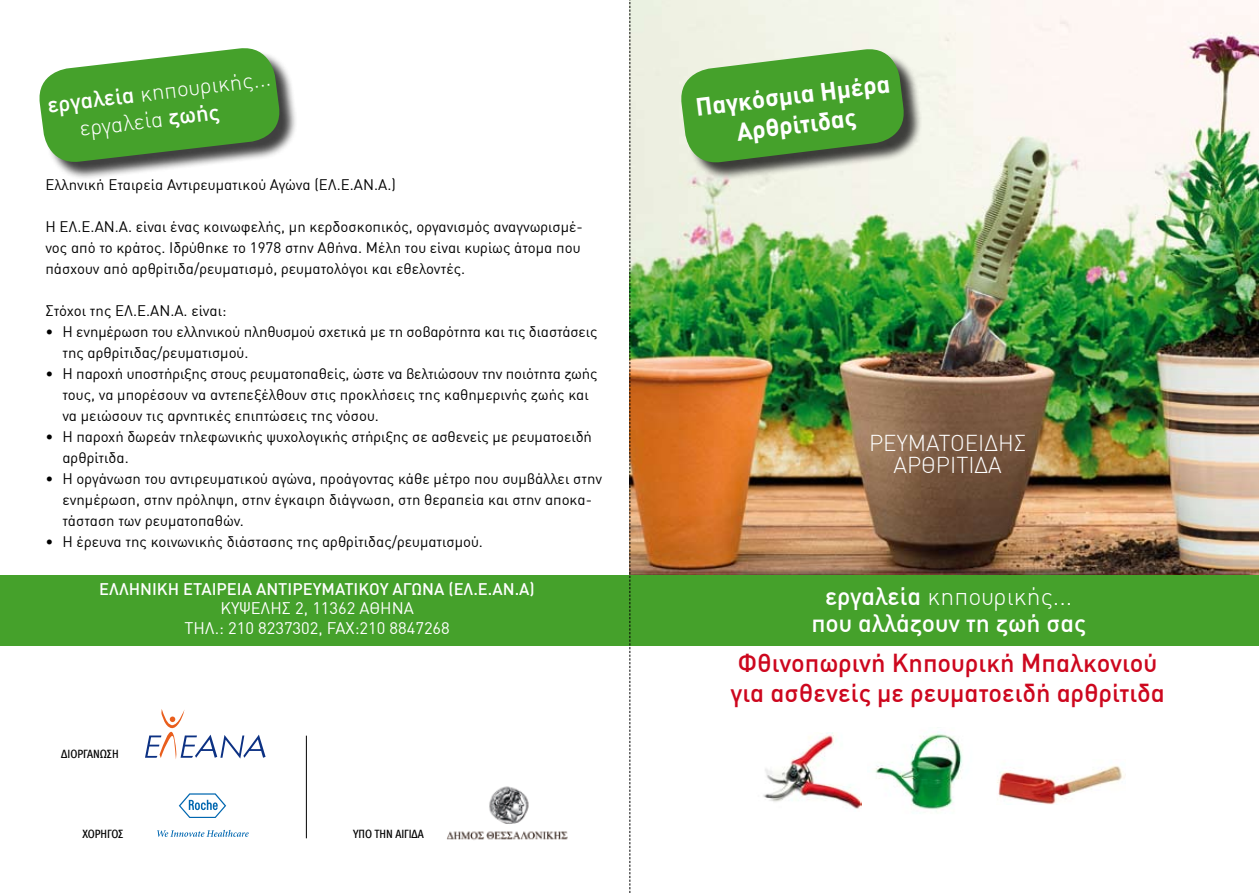
<style>
.page{position:relative;width:1259px;height:893px;background:#fff}
.page>*{position:absolute;margin:0;border:0;box-sizing:border-box;transform-origin:0 0}
.t1{font:500 25.5px/30.6px "DIN Greek";color:#cd071e}
.t2{font:500 24.75px/27.2px "DIN Greek";color:#fff;text-align:center}
.t3{font:700 24.6px/29.5px "DIN Greek";color:#fff;text-align:center}
.t4{font:300 22.5px/22.5px "DIN Greek";color:#fff;text-align:center}
.t5{font:16.5px/19.5px "DIN Greek";color:#fff;text-align:center}
.t6{font:500 16.5px "DIN Greek";color:#fff}
.t7{font:15px/21px "DIN Greek";color:#000}
.t8{font:12px "Meta Cond Med Greek";color:#000}
.s1{font-weight:500}
.s2{font-weight:300}
</style>
<div class="page">
<img style="left:630px;top:0;width:629px;height:575px">
<div style="left:0;top:575px;width:1259px;height:71px;background:#45a12b"></div>
<img style="left:875px;top:731px;width:88px;height:81px">
<img style="left:763px;top:732px;width:98px;height:77px">
<img style="left:997px;top:765px;width:128px;height:40px">
<svg style="left:179px;top:793px;width:47px;height:25px"></svg>
<svg style="left:157px;top:830px;width:92px;height:7px"></svg>
<hr style="left:306px;top:736px;width:1px;height:102px;background:#000">
<div style="left:683px;top:51px;width:238px;height:129px;background:#000;opacity:.75"></div>
<svg style="left:678px;top:46px;width:229px;height:120px;background:#64a74f"></svg>
<div style="left:41px;top:51px;width:256px;height:130px;background:#000;opacity:.75"></div>
<svg style="left:39px;top:48px;width:244px;height:117px;background:#62a74e"></svg>
<img style="left:447px;top:786px;width:121px;height:54px">
<svg style="left:145px;top:709px;width:121px;height:50px"></svg>
<svg style="left:629px;top:0;width:1px;height:893px"></svg>
<h3 class="t4" style="left:74px;top:88px;width:198px;line-height:27.2px;text-align:left;text-indent:-29px;rotate:-7deg"><span class="s1">εργαλεία</span> κηπουρικής... εργαλεία <span class="s1">ζωής</span></h3>
<p class="t7" style="left:45px;top:174px;width:352px">Ελληνική Εταιρεία Αντιρευματικού Αγώνα (EΛ.E.AN.A.)</p>
<p class="t7" style="left:45px;top:216px;width:539px">Η EΛ.E.AN.A. είναι ένας κοινωφελής, μη κερδοσκοπικός, οργανισμός αναγνωρισμέ&shy;νος από το κράτος. Ιδρύθηκε το 1978 στην Αθήνα. Μέλη του είναι κυρίως άτομα που πάσχουν από αρθρίτιδα/ρευματισμό, ρευματολόγοι και εθελοντές.</p>
<p class="t7" style="left:45px;top:300px;width:183px">Στόχοι της EΛ.E.AN.A. είναι:</p>
<p class="t7" style="left:62px;top:321px;width:536px;text-indent:-17px">• Η ενημέρωση του ελληνικού πληθυσμού σχετικά με τη σοβαρότητα και τις διαστάσεις της αρθρίτιδας/ρευματισμού.</p>
<p class="t7" style="left:62px;top:363px;width:536px;text-indent:-17px">• Η παροχή υποστήριξης στους ρευματοπαθείς, ώστε να βελτιώσουν την ποιότητα ζωής τους, να μπορέσουν να αντεπεξέλθουν στις προκλήσεις της καθημερινής ζωής και να μειώσουν τις αρνητικές επιπτώσεις της νόσου.</p>
<p class="t7" style="left:62px;top:426px;width:531px;text-indent:-17px">• H παροχή δωρεάν τηλεφωνικής ψυχολογικής στήριξης σε ασθενείς με ρευματοειδή αρθρίτιδα.</p>
<p class="t7" style="left:62px;top:468px;width:541px;text-indent:-17px">• Η οργάνωση του αντιρευματικού αγώνα, προάγοντας κάθε μέτρο που συμβάλλει στην ενημέρωση, στην πρόληψη, στην έγκαιρη διάγνωση, στη θεραπεία και στην αποκα&shy;τάσταση των ρευματοπαθών.</p>
<p class="t7" style="left:45px;top:531px;width:439px">• Η έρευνα της κοινωνικής διάστασης της αρθρίτιδας/ρευματισμού.</p>
<p class="t6" style="left:99px;top:579px;width:437px">ΕΛΛΗΝΙΚΗ ΕΤΑΙΡΕΙΑ ΑΝΤΙΡΕΥΜΑΤΙΚΟΥ ΑΓΩΝΑ (ΕΛ.Ε.ΑΝ.Α)</p>
<p class="t5" style="left:184px;top:599px;width:267px">ΚΥΨΕΛΗΣ 2, 11362 ΑΘΗΝΑ<br>ΤΗΛ.: 210 8237302, FAX:210 8847268</p>
<p class="t8" style="left:61px;top:747px;width:59px">ΔΙΟΡΓΑΝΩΣΗ</p>
<p class="t8" style="left:83px;top:827px;width:13px">Χορηγός</p>
<p class="t8" style="left:353px;top:827px;width:72px">YΠΟ ΤΗΝ ΑΙΓΙΔΑ</p>
<h3 class="t3" style="left:694px;top:92px;width:197px;rotate:-7deg">Παγκόσμια Ημέρα<br>Αρθρίτιδας</h3>
<h3 class="t4" style="left:869px;top:432px;width:159px">Ρευματοειδής<br>Αρθρίτιδα</h3>
<h2 class="t2" style="left:811px;top:582px;width:276px">εργαλεία <span class="s2">κηπουρικής... </span>που αλλάζουν τη ζωή σας</h2>
<h1 class="t1" style="left:730px;top:647px;width:436px">Φθινοπωρινή Κηπουρική Μπαλκονιού για ασθενείς με ρευματοειδή αρθρίτιδα</h1>
</div>
